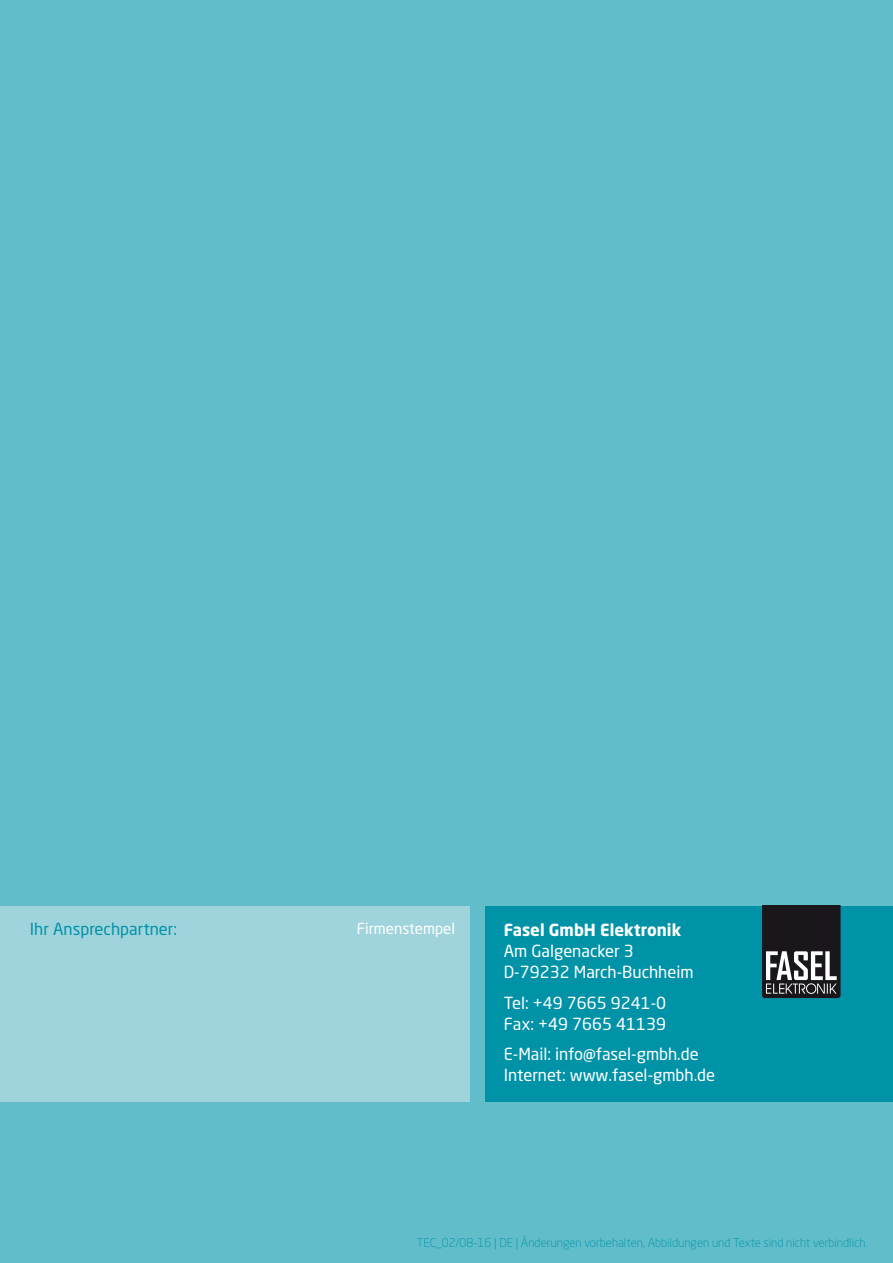
<style>
.page{position:relative;width:893px;height:1263px;background:#62bdca}
.page>*{position:absolute;margin:0;border:0;box-sizing:border-box;transform-origin:0 0}
.t1{font:16.5px/21px "Neo Sans Std";color:#fff}
.t2{font:700 16.5px "Neo Sans Std";color:#fff}
.t3{font:16.5px "Neo Sans Std";color:#0093a8}
.t4{font:15px "Neo Sans Std";color:#fff}
.t5{font:300 12px "Neo Sans Std";color:#0093a8}
</style>
<div class="page">
<div style="left:486px;top:906px;width:407px;height:195px;background:#0093a8"></div>
<svg style="left:762px;top:906px;width:78px;height:92px"></svg>
<div style="left:0;top:906px;width:470px;height:195px;background:#a0d4dc"></div>
<p class="t3" style="left:30px;top:919px;width:149px">Ihr Ansprechpartner:</p>
<p class="t4" style="left:357px;top:919px;width:100px">Firmenstempel</p>
<p class="t2" style="left:504px;top:920px;width:179px">Fasel GmbH Elektronik</p>
<p class="t1" style="left:504px;top:941px;width:191px">Am Galgenacker 3<br>D-79232 March-Buchheim</p>
<p class="t1" style="left:504px;top:992px;width:164px">Tel: +49 7665 9241-0<br>Fax: +49 7665 41139</p>
<p class="t1" style="left:504px;top:1043px;width:213px">E-Mail: info@fasel-gmbh.de<br>Internet: www.fasel-gmbh.de</p>
<p class="t5" style="left:417px;top:1235px;width:452px">TEC_02/08-16 | DE | Änderungen vorbehalten, Abbildungen und Texte sind nicht verbindlich.</p>
</div>
